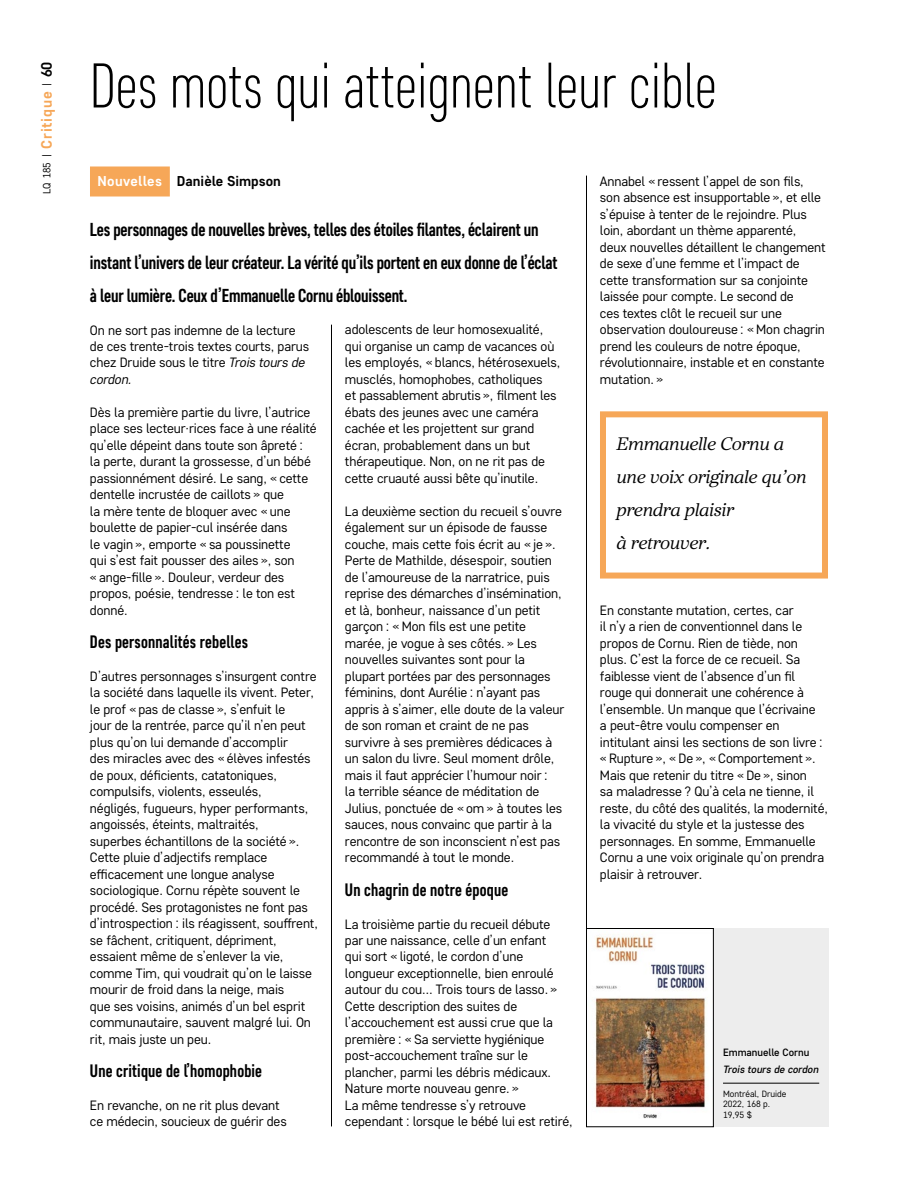
<style>
.page{position:relative;width:918px;height:1188px;background:#fff}
.page>*{position:absolute;margin:0;border:0;box-sizing:border-box;transform-origin:0 0}
.t1{font:300 63px "Core Sans D27 Cn";letter-spacing:.01em;color:#000}
.t2{font:700 18.75px/33px "Core Sans D57 Cn";letter-spacing:-.01em;color:#000}
.t3{font:700 18px "Core Sans D57 Cn";letter-spacing:.01em;color:#000}
.t4{font:18px/33px "Core Serif N 35 Regular It";letter-spacing:-.015em;color:#000}
.t5{font:700 15px "Core Sans D55";letter-spacing:.05em;color:#f6a758}
.t6{font:700 14.25px "Core Sans D55";color:#000}
.t7{font:13.5px/16.5px "Core Sans D35";letter-spacing:-.01em;color:#000}
.t8{font:italic 500 10.5px "Core Sans D45";color:#000}
.t9{font:500 10.5px "Core Sans D45";color:#000}
.t10{font:9px/10.5px "Core Sans D35";color:#000}
.s1{font-family:"Core Sans D35";font-weight:400;font-size:10.5px;color:#000}
.s2{color:#000}
.s3{color:#fff}
.s4{font-style:italic}
</style>
<div class="page">
<div style="left:90px;top:166px;width:80px;height:30px;background:#f6a758"></div>
<div style="left:600px;top:411px;width:228px;height:168px;border:6px solid #f6a758"></div>
<hr style="left:331px;top:325px;width:1px;height:801px;background:#000">
<hr style="left:586px;top:176px;width:1px;height:950px;background:#000">
<div style="left:714px;top:928px;width:114px;height:199px;background:#ededed"></div>
<hr style="left:723px;top:1083px;width:96px;height:1px;background:#000">
<img style="left:595px;top:934px;width:111px;height:185px">
<div style="left:586px;top:928px;width:128px;height:199px;border:1px solid #000"></div>
<p class="t5" style="left:37px;top:194px;width:134px;rotate:-90deg"><span class="s1">LQ 185 |</span> Critique <span class="s1">|</span> <span class="s2">60</span></p>
<h1 class="t1" style="left:90px;top:47px;width:628px">Des mots qui atteignent leur cible</h1>
<p class="t6" style="left:97px;top:172px;width:185px"><span class="s3">Nouvelles</span> Danièle Simpson</p>
<h2 class="t2" style="left:90px;top:212px;width:469px">Les personnages de nouvelles brèves, telles des étoiles filantes, éclairent un instant l’univers de leur créateur. La vérité qu’ils portent en eux donne de l’éclat à leur lumière. Ceux d’Emmanuelle Cornu éblouissent.</h2>
<p class="t7" style="left:90px;top:321px;width:221px">On ne sort pas indemne de la lecture de ces trente-trois textes courts, parus chez Druide sous le titre <span class="s4">Trois tours de cordon.</span></p>
<p class="t7" style="left:90px;top:404px;width:228px">Dès la première partie du livre, l’autrice place ses lecteur·rices face à une réalité qu’elle dépeint dans toute son âpreté :<br>la perte, durant la grossesse, d’un bébé passionnément désiré. Le sang, « cette dentelle incrustée de caillots » que<br>la mère tente de bloquer avec « une boulette de papier-cul insérée dans<br>le vagin », emporte « sa poussinette<br>qui s’est fait pousser des ailes », son<br>« ange-fille ». Douleur, verdeur des propos, poésie, tendresse : le ton est donné.</p>
<h3 class="t3" style="left:90px;top:631px;width:160px">Des personnalités rebelles</h3>
<p class="t7" style="left:90px;top:668px;width:229px">D’autres personnages s’insurgent contre la société dans laquelle ils vivent. Peter, le prof « pas de classe », s’enfuit le<br>jour de la rentrée, parce qu’il n’en peut plus qu’on lui demande d’accomplir<br>des miracles avec des « élèves infestés de poux, déficients, catatoniques, compulsifs, violents, esseulés,<br>négligés, fugueurs, hyper performants, angoissés, éteints, maltraités,<br>superbes échantillons de la société ».<br>Cette pluie d’adjectifs remplace efficacement une longue analyse sociologique. Cornu répète souvent le procédé. Ses protagonistes ne font pas d’introspection : ils réagissent, souffrent, se fâchent, critiquent, dépriment, essaient même de s’enlever la vie, comme Tim, qui voudrait qu’on le laisse mourir de froid dans la neige, mais<br>que ses voisins, animés d’un bel esprit communautaire, sauvent malgré lui. On rit, mais juste un peu.</p>
<h3 class="t3" style="left:90px;top:1060px;width:174px">Une critique de l’homophobie</h3>
<p class="t7" style="left:90px;top:1097px;width:198px">En revanche, on ne rit plus devant ce médecin, soucieux de guérir des</p>
<p class="t7" style="left:345px;top:321px;width:217px">adolescents de leur homosexualité, qui organise un camp de vacances où les employés, « blancs, hétérosexuels, musclés, homophobes, catholiques<br>et passablement abrutis », filment les ébats des jeunes avec une caméra cachée et les projettent sur grand écran, probablement dans un but thérapeutique. Non, on ne rit pas de cette cruauté aussi bête qu’inutile.</p>
<p class="t7" style="left:345px;top:503px;width:221px">La deuxième section du recueil s’ouvre également sur un épisode de fausse couche, mais cette fois écrit au « je ».<br>Perte de Mathilde, désespoir, soutien de l’amoureuse de la narratrice, puis reprise des démarches d’insémination, et là, bonheur, naissance d’un petit garçon : « Mon fils est une petite marée, je vogue à ses côtés. » Les nouvelles suivantes sont pour la plupart portées par des personnages féminins, dont Aurélie : n’ayant pas appris à s’aimer, elle doute de la valeur de son roman et craint de ne pas survivre à ses premières dédicaces à un salon du livre. Seul moment drôle, mais il faut apprécier l’humour noir :<br>la terrible séance de méditation de Julius, ponctuée de « om » à toutes les sauces, nous convainc que partir à la rencontre de son inconscient n’est pas recommandé à tout le monde.</p>
<h3 class="t3" style="left:345px;top:878px;width:165px">Un chagrin de notre époque</h3>
<p class="t7" style="left:345px;top:915px;width:229px">La troisième partie du recueil débute<br>par une naissance, celle d’un enfant<br>qui sort « ligoté, le cordon d’une longueur exceptionnelle, bien enroulé autour du cou… Trois tours de lasso. » Cette description des suites de l’accouchement est aussi crue que la première : « Sa serviette hygiénique post-accouchement traîne sur le plancher, parmi les débris médicaux.<br>Nature morte nouveau genre. »<br>La même tendresse s’y retrouve cependant : lorsque le bébé lui est retiré,</p>
<p class="t7" style="left:600px;top:173px;width:227px">Annabel « ressent l’appel de son fils, son absence est insupportable », et elle s’épuise à tenter de le rejoindre. Plus loin, abordant un thème apparenté, deux nouvelles détaillent le changement de sexe d’une femme et l’impact de cette transformation sur sa conjointe laissée pour compte. Le second de<br>ces textes clôt le recueil sur une observation douloureuse : « Mon chagrin prend les couleurs de notre époque, révolutionnaire, instable et en constante mutation. »</p>
<h3 class="t4" style="left:616px;top:427px;width:191px">Emmanuelle Cornu a une voix originale qu’on prendra plaisir<br>à retrouver.</h3>
<p class="t7" style="left:600px;top:602px;width:229px">En constante mutation, certes, car<br>il n’y a rien de conventionnel dans le propos de Cornu. Rien de tiède, non plus. C’est la force de ce recueil. Sa faiblesse vient de l’absence d’un fil rouge qui donnerait une cohérence à l’ensemble. Un manque que l’écrivaine<br>a peut-être voulu compenser en intitulant ainsi les sections de son livre : « Rupture », « De », « Comportement ».<br>Mais que retenir du titre « De », sinon<br>sa maladresse ? Qu’à cela ne tienne, il reste, du côté des qualités, la modernité, la vivacité du style et la justesse des personnages. En somme, Emmanuelle Cornu a une voix originale qu’on prendra plaisir à retrouver.</p>
<p class="t9" style="left:723px;top:1045px;width:88px">Emmanuelle Cornu</p>
<p class="t8" style="left:723px;top:1063px;width:97px">Trois tours de cordon</p>
<p class="t10" style="left:723px;top:1088px;width:65px">Montréal, Druide<br>2022, 168 p.<br>19,95 $</p>
</div>
